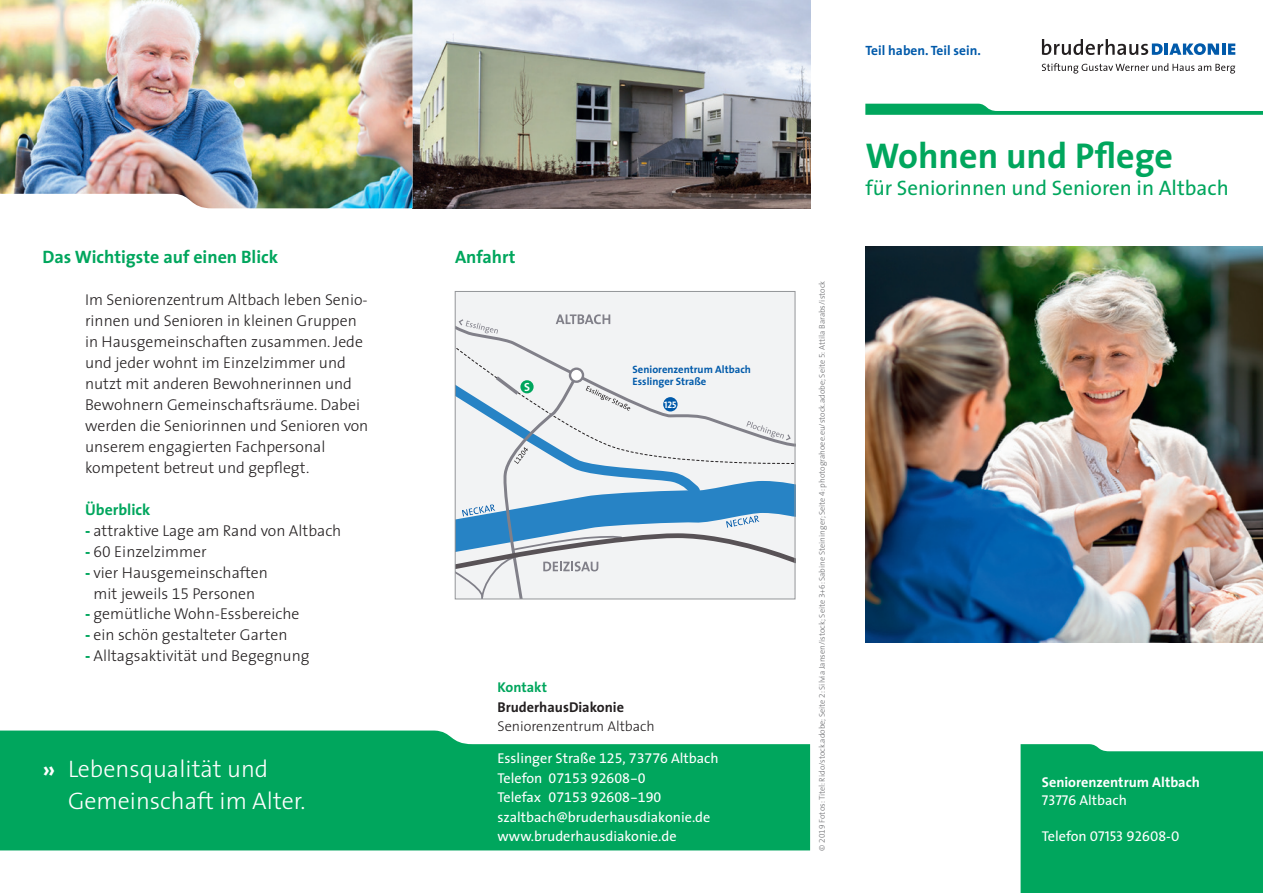
<style>
.page{position:relative;width:1263px;height:893px;background:#fff}
.page>*{position:absolute;margin:0;border:0;box-sizing:border-box;transform-origin:0 0}
.t1{font:700 36px "The Sans";color:#00a65d}
.t2{font:300 24px/31.5px "The Sans";color:#fff}
.t3{font:21px "The Sans";color:#00a65d}
.t4{font:700 18px "The Sans";color:#00a65d}
.t5{font:300 15.75px/21px "The Sans";color:#231f20}
.t6{font:700 15.75px "The Sans";color:#00a65d}
.t7{font:14.25px/19.5px "The Sans";color:#fff}
.t8{font:14.25px/19.5px "The Sans Expert";color:#fff}
.t9{font:700 14.25px/18px "The Sans";color:#fff}
.t10{font:300 14.25px "The Sans";color:#231f20}
.t11{font:14.25px "The Sans Caps";color:#fff}
.t12{font:700 14.25px "The Sans";color:#231f20}
.t13{font:700 14.25px "The Sans";color:#00a65d}
.t14{font:700 13.5px "The Sans";color:#015aaa}
.t15{font:700 11.85px "The Sans";color:#fff}
.t16{font:700 10.65px/11.9px "The Sans";color:#015aaa}
.t17{font:9.45px "The Sans Bold Caps";color:#fff}
.t18{font:300 8.25px "The Sans";color:#6c6d70}
.s1{font-weight:800;color:#00a65d}
.s2{font-family:"The Sans Light Expert";font-weight:400}
.s3{font-weight:700}
.s4{font-family:"The Sans Expert"}
.s5{font-family:"The Sans Caps"}
.s6{font-family:"The Sans"}
.s7{font-family:"The Sans Caps";font-weight:400}
.s8{font-weight:400}
</style>
<div class="page">
<svg style="left:865px;top:104px;width:398px;height:11px"></svg>
<svg style="left:1042px;top:39px;width:121px;height:16px"></svg>
<hr style="left:1164px;top:44px;width:4px;height:11px;background:#015aaa">
<svg style="left:1169px;top:43px;width:66px;height:12px"></svg>
<svg style="left:1042px;top:63px;width:193px;height:11px"></svg>
<div style="left:0;top:730px;width:810px;height:120px;background:#00a65d"></div>
<svg style="left:1020px;top:744px;width:243px;height:149px;background:#0eaa65"></svg>
<img style="left:865px;top:247px;width:398px;height:395px">
<img style="left:412px;top:0;width:398px;height:208px">
<img style="left:0;top:0;width:412px;height:208px">
<div style="left:455px;top:291px;width:340px;height:308px;background:#f2f3f4"></div>
<svg style="left:457px;top:314px;width:336px;height:283px"></svg>
<div style="left:455px;top:291px;width:340px;height:308px;border:1px solid #939598"></div>
<p class="t4" style="left:43px;top:245px;width:237px">Das Wichtigste auf einen Blick</p>
<p class="t4" style="left:455px;top:245px;width:62px">Anfahrt</p>
<p class="t5" style="left:85px;top:289px;width:285px">Im Seniorenzentrum Altbach leben Senio&shy;rinnen und Senioren in kleinen Gruppen in Hausgemeinschaften zusammen. Jede und jeder wohnt im Einzelzimmer und nutzt mit anderen Bewohnerinnen und Bewohnern Gemeinschaftsräume. Dabei werden die Seniorinnen und Senioren von unserem engagierten Fachpersonal kompetent betreut und gepflegt.</p>
<p class="t6" style="left:85px;top:499px;width:67px">Überblick</p>
<p class="t5" style="left:85px;top:520px;width:258px"><span class="s1">-</span> attraktive Lage am Rand von Altbach</p>
<p class="t5" style="left:85px;top:541px;width:123px"><span class="s1">-</span> <span class="s2">60</span> Einzelzimmer</p>
<p class="t5" style="left:85px;top:562px;width:184px;text-align:center"><span class="s1">-</span> vier Hausgemeinschaften mit jeweils <span class="s2">15</span> Personen</p>
<p class="t5" style="left:85px;top:604px;width:216px"><span class="s1">-</span> gemütliche Wohn-Essbereiche</p>
<p class="t5" style="left:85px;top:625px;width:204px"><span class="s1">-</span> ein schön gestalteter Garten</p>
<p class="t5" style="left:85px;top:646px;width:226px"><span class="s1">-</span> Alltagsaktivität und Begegnung</p>
<p class="t15" style="left:524px;top:379px;width:7px">S</p>
<p class="t16" style="left:633px;top:363px;width:120px">Seniorenzentrum Altbach<br>Esslinger Straße</p>
<p class="t17" style="left:664px;top:399px;width:14px">125</p>
<h2 class="t2" style="left:68px;top:753px;width:239px;text-indent:-25px"><span class="s3">»</span> Lebensqualität und<br>Gemeinschaft im Alter.</h2>
<p class="t13" style="left:497px;top:678px;width:51px">Kontakt</p>
<p class="t12" style="left:497px;top:698px;width:128px">BruderhausDiakonie</p>
<p class="t10" style="left:497px;top:717px;width:159px">Seniorenzentrum Altbach</p>
<p class="t7" style="left:497px;top:749px;width:223px">Esslinger Straße <span class="s4">125</span><span class="s5">,</span> <span class="s4">73776</span> Altbach</p>
<p class="t8" style="left:497px;top:768px;width:165px"><span class="s6">Telefon</span> 07153 92608-0<br><span class="s6">Telefax</span> 07153 92608-190</p>
<p class="t7" style="left:497px;top:807px;width:214px">szaltbach@bruderhausdiakonie.de www.bruderhausdiakonie.de</p>
<p class="t18" style="left:817px;top:851px;width:571px;rotate:-90deg">© <span class="s2">2019</span> Fotos: Titel: Rido/stock.adobe; Seite <span class="s2">2</span>: Silvia Jansen/istock; Seite <span class="s2">3+6</span>: Sabine Steininger; Seite <span class="s2">4</span>: photograhoee.eu/stock.adobe; Seite <span class="s2">5</span>: Attila Barabs/istock</p>
<p class="t14" style="left:865px;top:42px;width:117px">Teil haben. Teil sein.</p>
<h1 class="t1" style="left:865px;top:133px;width:309px">Wohnen und Pflege</h1>
<h3 class="t3" style="left:865px;top:174px;width:365px">für Seniorinnen und Senioren in Altbach</h3>
<p class="t9" style="left:1042px;top:773px;width:160px">Seniorenzentrum Altbach<br><span class="s7">73776</span> <span class="s8">Altbach</span></p>
<p class="t11" style="left:1042px;top:827px;width:139px"><span class="s6">Telefon</span> 07153 92608-0</p>
</div>
